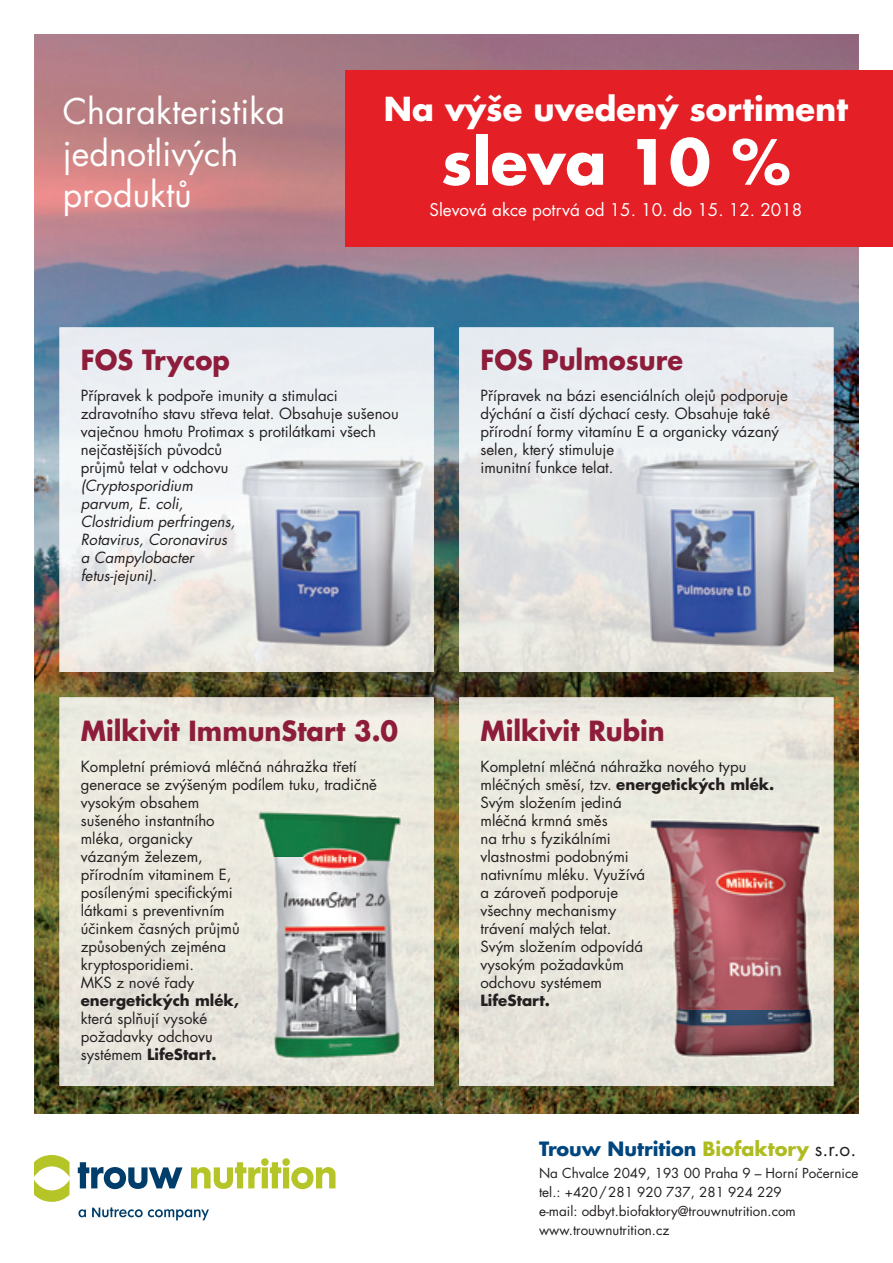
<style>
.page{position:relative;width:893px;height:1263px;background:#fff}
.page>*{position:absolute;margin:0;border:0;box-sizing:border-box;transform-origin:0 0}
.t1{font:700 60.6px "Futura CE";color:#fff}
.t2{font:34.5px/41.4px "Futura CE";letter-spacing:.005em;color:#fff}
.t3{font:700 32.25px "Futura CE";color:#fff}
.t4{font:700 27px "Futura CE";color:#8d1d3b;scale:.95 1}
.t5{font:700 19.2px "Futura CE";color:#00467e}
.t6{font:17.1px "Futura CE";color:#fff}
.t7{font:15px/18px "Futura CE";color:#231f20}
.t8{font:italic 15px/18px "Futura CE";color:#231f20}
.t9{font:700 15px "Futura CE";color:#231f20}
.t10{font:13.5px/18.9px "Futura CE";color:#231f20}
.s1{font-weight:700}
.s2{color:#aebc21}
.s3{font-weight:400;color:#231f20}
</style>
<div class="page">
<img style="left:34px;top:34px;width:825px;height:1080px">
<svg style="left:78px;top:1209px;width:8px;height:8px"></svg>
<svg style="left:92px;top:1207px;width:117px;height:13px"></svg>
<svg style="left:78px;top:1162px;width:105px;height:27px"></svg>
<svg style="left:34px;top:1155px;width:36px;height:47px"></svg>
<svg style="left:191px;top:1158px;width:144px;height:31px"></svg>
<img style="left:60px;top:327px;width:213px;height:345px">
<div style="left:273px;top:327px;width:161px;height:147px;background:#ebeef2"></div>
<img style="left:381px;top:474px;width:53px;height:198px">
<img style="left:273px;top:664px;width:108px;height:8px">
<div style="left:82px;top:514px;width:153px;height:17px;background:#f5f7f8"></div>
<img style="left:60px;top:697px;width:213px;height:389px">
<img style="left:273px;top:697px;width:161px;height:146px">
<div style="left:381px;top:843px;width:53px;height:243px;background:#e8e6dc"></div>
<img style="left:273px;top:1061px;width:108px;height:25px">
<img style="left:459px;top:327px;width:214px;height:345px">
<img style="left:673px;top:327px;width:160px;height:147px">
<img style="left:781px;top:474px;width:52px;height:198px">
<img style="left:673px;top:664px;width:108px;height:8px">
<img style="left:459px;top:697px;width:214px;height:389px">
<img style="left:673px;top:697px;width:160px;height:146px">
<img style="left:781px;top:843px;width:52px;height:243px">
<div style="left:673px;top:1059px;width:108px;height:27px;background:#e4e3da"></div>
<div style="left:345px;top:70px;width:548px;height:176px;background:#e41f25"></div>
<img style="left:235px;top:449px;width:191px;height:215px">
<img style="left:255px;top:807px;width:151px;height:254px">
<img style="left:646px;top:816px;width:177px;height:243px">
<img style="left:630px;top:449px;width:191px;height:215px">
<h2 class="t2" style="left:63px;top:92px;width:224px">Charakteristika jednotlivých produktů</h2>
<h3 class="t3" style="left:384px;top:89px;width:466px">Na výše uvedený sortiment</h3>
<h1 class="t1" style="left:441px;top:124px;width:351px">sleva 10 %</h1>
<p class="t6" style="left:429px;top:200px;width:374px">Slevová akce potrvá od 15. 10. do 15. 12. 2018</p>
<h3 class="t4" style="left:81px;top:343px;width:159px">FOS Trycop</h3>
<p class="t7" style="left:81px;top:387px;width:319px">Přípravek k podpoře imunity a stimulaci zdravotního stavu střeva telat. Obsahuje sušenou vaječnou hmotu Protimax s protilátkami všech nejčastějších původců<br>průjmů telat v odchovu</p>
<p class="t8" style="left:81px;top:477px;width:156px">(Cryptosporidium parvum, E. coli,<br>Clostridium perfringens,<br>Rotavirus, Coronavirus a Campylobacter fetus-jejuni).</p>
<h3 class="t4" style="left:81px;top:714px;width:336px">Milkivit ImmunStart 3.0</h3>
<p class="t7" style="left:81px;top:758px;width:298px">Kompletní prémiová mléčná náhražka třetí generace se zvýšeným podílem tuku, tradičně vysokým obsahem<br>sušeného instantního<br>mléka, organicky<br>vázaným železem,<br>přírodním vitaminem E,<br>posílenými specifickými<br>látkami s preventivním<br>účinkem časných průjmů<br>způsobených zejména<br>kryptosporidiemi.<br>MKS z nové řady</p>
<p class="t9" style="left:81px;top:991px;width:160px">energetických mlék,</p>
<p class="t7" style="left:81px;top:1010px;width:137px">která splňují vysoké požadavky odchovu systémem <span class="s1">LifeStart.</span></p>
<h3 class="t4" style="left:480px;top:343px;width:215px">FOS Pulmosure</h3>
<p class="t7" style="left:480px;top:387px;width:309px">Přípravek na bázi esenciálních olejů podporuje dýchání a čistí dýchací cesty. Obsahuje také přírodní formy vitamínu E a organicky vázaný selen, který stimuluje<br>imunitní funkce telat.</p>
<h3 class="t4" style="left:480px;top:714px;width:196px">Milkivit Rubin</h3>
<p class="t7" style="left:480px;top:758px;width:295px">Kompletní mléčná náhražka nového typu mléčných směsí, tzv. <span class="s1">energetických mlék.<br></span>Svým složením jediná<br>mléčná krmná směs<br>na trhu s fyzikálními<br>vlastnostmi podobnými<br>nativnímu mléku. Využívá<br>a zároveň podporuje<br>všechny mechanismy<br>trávení malých telat.<br>Svým složením odpovídá<br>vysokým požadavkům<br>odchovu systémem</p>
<p class="t9" style="left:480px;top:991px;width:71px">LifeStart.</p>
<p class="t5" style="left:539px;top:1137px;width:319px">Trouw Nutrition <span class="s2">Biofaktory</span> <span class="s3">s.r.o.</span></p>
<p class="t10" style="left:539px;top:1164px;width:321px">Na Chvalce 2049, 193 00 Praha 9 – Horní Počernice tel.: +420/281 920 737, 281 924 229<br>e-mail: odbyt.biofaktory@trouwnutrition.com www.trouwnutrition.cz</p>
</div>
